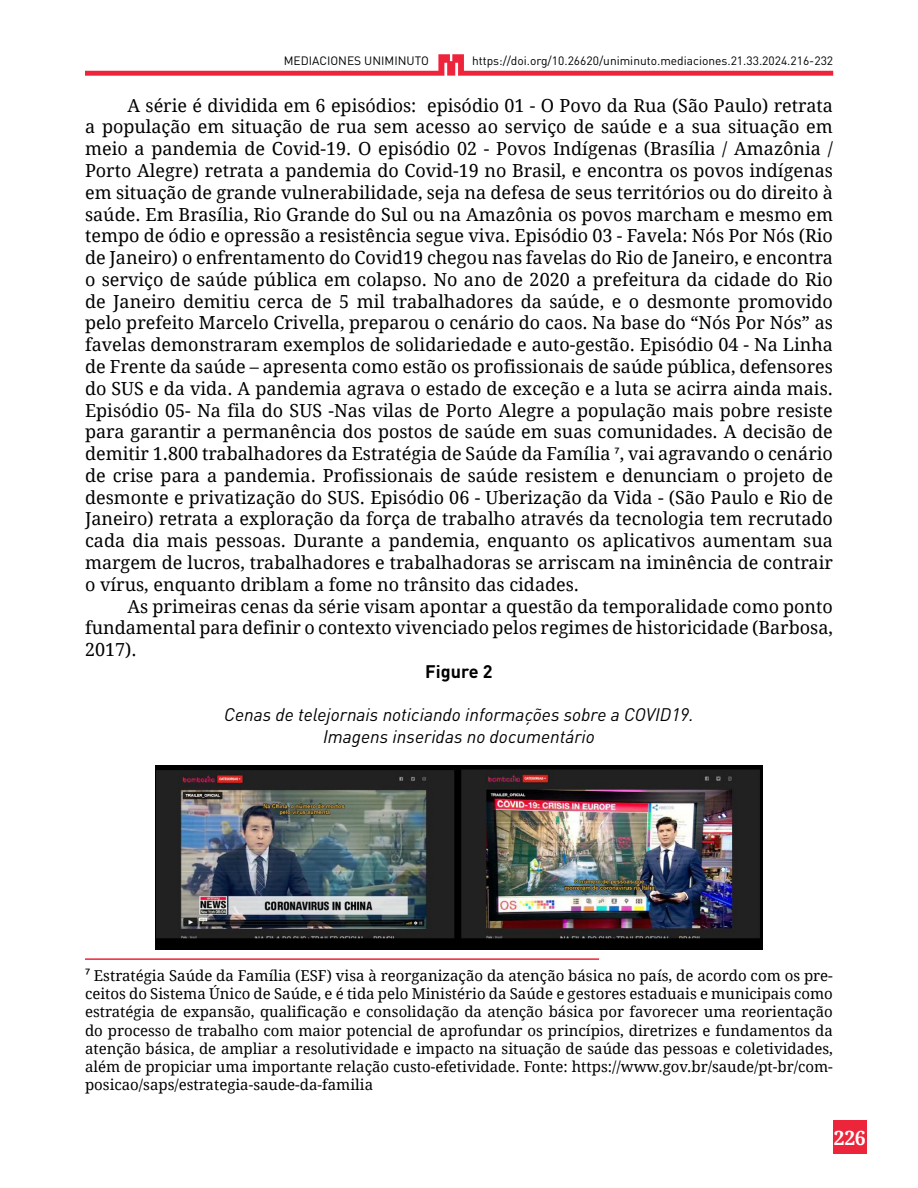
<style>
.page{position:relative;width:918px;height:1188px;background:#fff}
.page>*{position:absolute;margin:0;border:0;box-sizing:border-box;transform-origin:0 0}
.t1{font:700 19.5px "Droid Serif";color:#fff}
.Párrafos{font:18px/21.8px "Droid Serif";color:#000;text-align:justify}
.Titulos_esquemas{font:italic 18px "DIN Pro";color:#000}
.Titulos_esquemas-2{font:700 18px "DIN Pro";color:#000}
.Pie_de_pagina_par{font:15px/18.1px "Droid Serif";color:#000;text-align:justify}
.t2{font:12px "DIN Pro";color:#000}
.s1{font-family:"Acumin Variable Concept";font-size:15px}
.s2{font-family:"Acumin Variable Concept"}
</style>
<div class="page">
<div style="left:833px;top:1120px;width:34px;height:34px;background:#ed253a"></div>
<svg style="left:85px;top:54px;width:748px;height:22px"></svg>
<hr style="left:85px;top:958px;width:514px;height:2px;background:#ee243a">
<img style="left:156px;top:765px;width:606px;height:184px">
<p class="t2" style="left:284px;top:52px;width:147px">MEDIACIONES UNIMINUTO</p>
<p class="t2" style="left:472px;top:52px;width:363px">https://doi.org/10.26620/uniminuto.mediaciones.21.33.2024.216-232</p>
<p class="Párrafos" style="left:85px;top:95px;width:749px;text-indent:43px">A série é dividida em 6 episódios: episódio 01 - O Povo da Rua (São Paulo) retrata a população em situação de rua sem acesso ao serviço de saúde e a sua situação em meio a pandemia de Covid-19. O episódio 02 - Povos Indígenas (Brasília / Amazônia / Porto Alegre) retrata a pandemia do Covid-19 no Brasil, e encontra os povos indígenas em situação de grande vulnerabilidade, seja na defesa de seus territórios ou do direito à saúde. Em Brasília, Rio Grande do Sul ou na Amazônia os povos marcham e mesmo em tempo de ódio e opressão a resistência segue viva. Episódio 03 - Favela: Nós Por Nós (Rio de Janeiro) o enfrentamento do Covid19 chegou nas favelas do Rio de Janeiro, e encontra o serviço de saúde pública em colapso. No ano de 2020 a prefeitura da cidade do Rio de Janeiro demitiu cerca de 5 mil trabalhadores da saúde, e o desmonte promovido pelo prefeito Marcelo Crivella, preparou o cenário do caos. Na base do “Nós Por Nós” as favelas demonstraram exemplos de solidariedade e auto-gestão. Episódio 04 - Na Linha de Frente da saúde – apresenta como estão os profissionais de saúde pública, defensores do SUS e da vida. A pandemia agrava o estado de exceção e a luta se acirra ainda mais.<br>Episódio 05- Na fila do SUS -Nas vilas de Porto Alegre a população mais pobre resiste para garantir a permanência dos postos de saúde em suas comunidades. A decisão de demitir 1.800 trabalhadores da Estratégia de Saúde da Família <span class="s1">7</span>, vai agravando o cenário de crise para a pandemia. Profissionais de saúde resistem e denunciam o projeto de desmonte e privatização do SUS. Episódio 06 - Uberização da Vida - (São Paulo e Rio de Janeiro) retrata a exploração da força de trabalho através da tecnologia tem recrutado cada dia mais pessoas. Durante a pandemia, enquanto os aplicativos aumentam sua margem de lucros, trabalhadores e trabalhadoras se arriscam na iminência de contrair o vírus, enquanto driblam a fome no trânsito das cidades.</p>
<p class="Párrafos" style="left:85px;top:595px;width:749px;text-indent:43px">As primeiras cenas da série visam apontar a questão da temporalidade como ponto fundamental para definir o contexto vivenciado pelos regimes de historicidade (Barbosa, 2017).</p>
<p class="Titulos_esquemas-2" style="left:425px;top:656px;width:69px">Figure 2</p>
<p class="Titulos_esquemas" style="left:224px;top:701px;width:471px">Cenas de telejornais noticiando informações sobre a COVID19.</p>
<p class="Titulos_esquemas" style="left:323px;top:723px;width:273px">Imagens inseridas no documentário</p>
<p class="Pie_de_pagina_par" style="left:85px;top:967px;width:749px"><span class="s2">7</span> Estratégia Saúde da Família (ESF) visa à reorganização da atenção básica no país, de acordo com os pre&shy;ceitos do Sistema Único de Saúde, e é tida pelo Ministério da Saúde e gestores estaduais e municipais como estratégia de expansão, qualificação e consolidação da atenção básica por favorecer uma reorientação do processo de trabalho com maior potencial de aprofundar os princípios, diretrizes e fundamentos da atenção básica, de ampliar a resolutividade e impacto na situação de saúde das pessoas e coletividades, além de propiciar uma importante relação custo-efetividade. Fonte: https://www.gov.br/saude/pt-br/com&shy;posicao/saps/estrategia-saude-da-familia</p>
<p class="t1" style="left:834px;top:1126px;width:33px">226</p>
</div>
